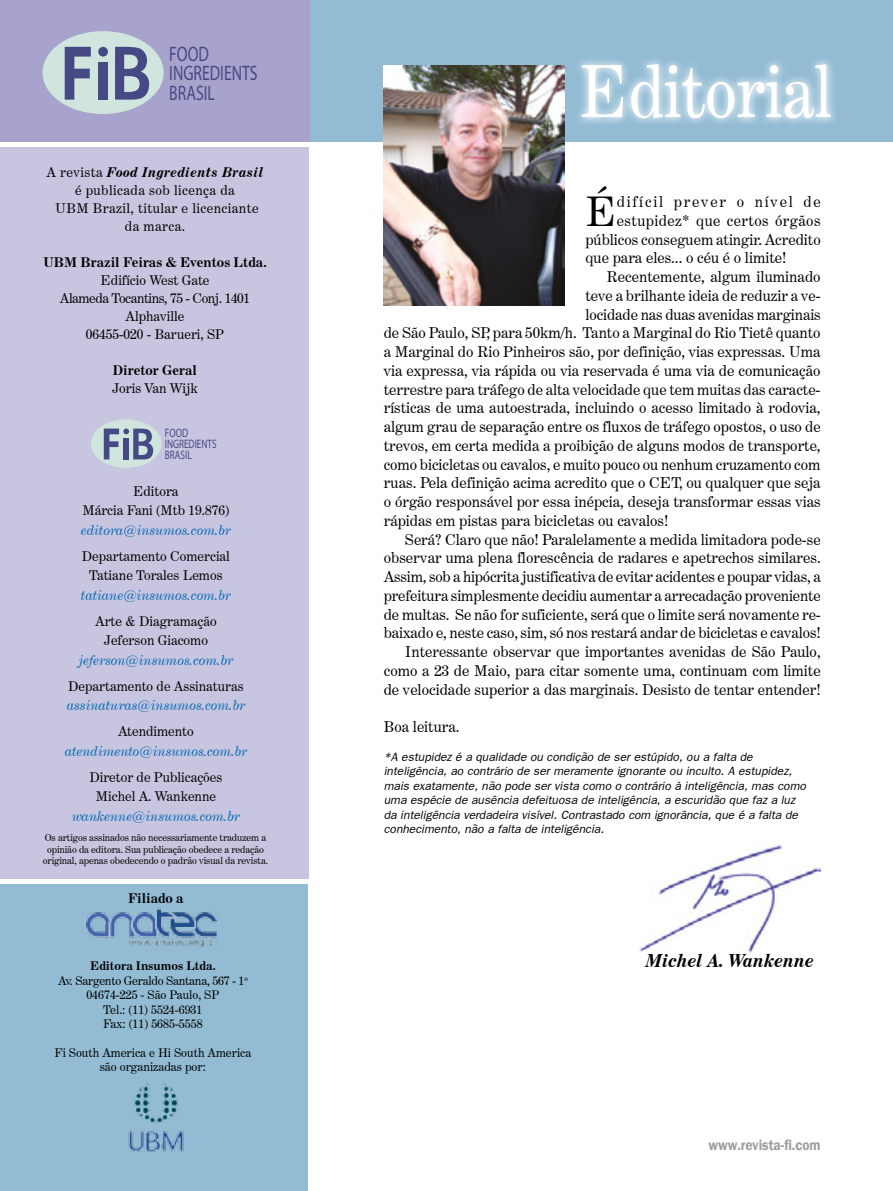
<style>
.page{position:relative;width:893px;height:1191px;background:#fff}
.page>*{position:absolute;margin:0;border:0;box-sizing:border-box;transform-origin:0 0}
.t1{font:72px "Century Expanded BT";color:#fff;scale:.9 1}
.t2{font:40.95px "Century Expanded BT";color:#000}
.t3{font:21px/19.4px "Myriad Pro";color:#474984;scale:.75 1}
.t4{font:italic 700 18px "Century Expanded BT";color:#000}
.t5{font:15px "Century Expanded BT";color:#000}
.t6{font:15px "Century Expanded BT";letter-spacing:.025em;color:#000}
.t7{font:15px "Century Expanded BT";letter-spacing:.115em;color:#000}
.t8{font:600 15px "Franklin Gothic";color:#9d9d9c;scale:.9 1}
.t9{font:13.5px/19.5px "Century Expanded BT";color:#000;text-align:center}
.t10{font:italic 13.5px "Century Expanded BT";color:#0069b4}
.t11{font:13.5px/18px "Century Expanded BT";letter-spacing:.03em;color:#000;text-align:center}
.t12{font:700 13.5px "Century Expanded BT";color:#000}
.t13{font:12.3px/11.2px "Myriad Pro";color:#474984;scale:.75 1}
.t14{font:italic 12px/14.4px "Frankfurt Gothic";color:#000}
.t15{font:12px/14.4px "Century Expanded BT";color:#000;text-align:center}
.t16{font:9.75px/11.7px "Century Expanded BT";letter-spacing:-.01em;color:#000;text-align:center}
.s1{font-weight:700;font-style:italic}
.s2{font-weight:700}
</style>
<div class="page">
<div style="left:0;top:884px;width:307px;height:307px;background:#93bcd4"></div>
<div style="left:0;top:147px;width:309px;height:731px;background:#c8c5e0"></div>
<div style="left:289px;top:0;width:604px;height:141px;background:#93bcd4"></div>
<div style="left:0;top:0;width:310px;height:141px;background:#a7a3cc"></div>
<svg style="left:578px;top:60px;width:257px;height:63px"></svg>
<div style="left:43px;top:31px;width:121px;height:83px;background:#cfe5de;border-radius:50%"></div>
<svg style="left:65px;top:47px;width:26px;height:53px"></svg>
<div style="left:98px;top:62px;width:10px;height:38px;background:#474984"></div>
<svg style="left:115px;top:47px;width:34px;height:53px"></svg>
<div style="left:98px;top:47px;width:10px;height:10px;background:#474984;border-radius:50%"></div>
<div style="left:91px;top:419px;width:71px;height:49px;background:#cfe5de;border-radius:50%"></div>
<svg style="left:104px;top:428px;width:49px;height:31px"></svg>
<img style="left:86px;top:907px;width:133px;height:40px">
<img style="left:128px;top:1083px;width:56px;height:69px">
<img style="left:384px;top:65px;width:180px;height:241px">
<img style="left:639px;top:844px;width:182px;height:109px">
<h3 class="t3" style="left:169px;top:44px;width:119px">FOOD<br>INGREDIENTS<br>BRASIL</h3>
<p class="t11" style="left:47px;top:163px;width:218px">A revista <span class="s1">Food Ingredients Brasil </span>é publicada sob licença da<br>UBM Brazil, titular e licenciante da marca.</p>
<p class="t12" style="left:43px;top:254px;width:225px">UBM Brazil Feiras &amp; Eventos Ltda.</p>
<p class="t9" style="left:60px;top:271px;width:192px;line-height:18px">Edifício West Gate<br>Alameda Tocantins, 75 - Conj. 1401<br>Alphaville<br>06455-020 - Barueri, SP</p>
<p class="t12" style="left:113px;top:362px;width:86px">Diretor Geral</p>
<p class="t9" style="left:112px;top:379px;width:87px">Joris Van Wijk</p>
<p class="t13" style="left:165px;top:427px;width:70px">FOOD<br>INGREDIENTS<br>BRASIL</p>
<p class="t9" style="left:82px;top:481px;width:149px">Editora<br>Márcia Fani (Mtb 19.876)</p>
<p class="t10" style="left:81px;top:521px;width:151px">editora@insumos.com.br</p>
<p class="t9" style="left:82px;top:546px;width:150px">Departamento Comercial<br>Tatiane Torales Lemos</p>
<p class="t10" style="left:81px;top:586px;width:151px">tatiane@insumos.com.br</p>
<p class="t9" style="left:95px;top:611px;width:123px">Arte &amp; Diagramação<br>Jeferson Giacomo</p>
<p class="t10" style="left:79px;top:652px;width:156px">jeferson@insumos.com.br</p>
<p class="t9" style="left:68px;top:676px;width:177px">Departamento de Assinaturas</p>
<p class="t10" style="left:67px;top:697px;width:180px">assinaturas@insumos.com.br</p>
<p class="t9" style="left:118px;top:721px;width:77px">Atendimento</p>
<p class="t10" style="left:65px;top:743px;width:184px">atendimento@insumos.com.br</p>
<p class="t9" style="left:89px;top:767px;width:134px">Diretor de Publicações<br>Michel A. Wankenne</p>
<p class="t10" style="left:72px;top:808px;width:169px">wankenne@insumos.com.br</p>
<p class="t16" style="left:43px;top:831px;width:227px">Os artigos assinados não necessariamente traduzem a opinião da editora. Sua publicação obedece a redação original, apenas obedecendo o padrão visual da revista.</p>
<p class="t12" style="left:128px;top:890px;width:57px">Filiado a</p>
<p class="t15" style="left:58px;top:958px;width:191px"><span class="s2">Editora Insumos Ltda.<br></span>Av. Sargento Geraldo Santana, 567 - 1<sup>o<br></sup>04674-225 - São Paulo, SP<br>Tel.: (11) 5524-6931<br>Fax: (11) 5685-5558</p>
<p class="t15" style="left:54px;top:1045px;width:199px">Fi South America e Hi South America são organizadas por:</p>
<h1 class="t1" style="left:579px;top:47px;width:283px">Editorial</h1>
<h2 class="t2" style="left:585px;top:186px;width:33px">É</h2>
<p class="t7" style="left:617px;top:192px;width:205px">difícil prever o nível de</p>
<p class="t6" style="left:617px;top:211px;width:205px">estupidez* que certos órgãos</p>
<p class="t5" style="left:585px;top:230px;width:237px">públicos conseguem atingir. Acredito</p>
<p class="t5" style="left:585px;top:249px;width:203px">que para eles... o céu é o limite!</p>
<p class="t5" style="left:607px;top:267px;width:216px">Recentemente, algum iluminado</p>
<p class="t5" style="left:585px;top:286px;width:237px">teve a brilhante ideia de reduzir a ve-</p>
<p class="t5" style="left:585px;top:305px;width:237px">locidade nas duas avenidas marginais</p>
<p class="t5" style="left:384px;top:324px;width:438px">de São Paulo, SP, para 50km/h. Tanto a Marginal do Rio Tietê quanto</p>
<p class="t5" style="left:384px;top:342px;width:438px">a Marginal do Rio Pinheiros são, por definição, vias expressas. Uma</p>
<p class="t5" style="left:384px;top:361px;width:438px">via expressa, via rápida ou via reservada é uma via de comunicação</p>
<p class="t5" style="left:384px;top:380px;width:438px">terrestre para tráfego de alta velocidade que tem muitas das caracte-</p>
<p class="t5" style="left:384px;top:399px;width:438px">rísticas de uma autoestrada, incluindo o acesso limitado à rodovia,</p>
<p class="t5" style="left:384px;top:417px;width:438px">algum grau de separação entre os fluxos de tráfego opostos, o uso de</p>
<p class="t5" style="left:384px;top:436px;width:438px">trevos, em certa medida a proibição de alguns modos de transporte,</p>
<p class="t5" style="left:384px;top:455px;width:438px">como bicicletas ou cavalos, e muito pouco ou nenhum cruzamento com</p>
<p class="t5" style="left:384px;top:474px;width:438px">ruas. Pela definição acima acredito que o CET, ou qualquer que seja</p>
<p class="t5" style="left:384px;top:492px;width:438px">o órgão responsável por essa inépcia, deseja transformar essas vias</p>
<p class="t5" style="left:384px;top:511px;width:286px">rápidas em pistas para bicicletas ou cavalos!</p>
<p class="t5" style="left:405px;top:530px;width:417px">Será? Claro que não! Paralelamente a medida limitadora pode-se</p>
<p class="t5" style="left:384px;top:549px;width:438px">observar uma plena florescência de radares e apetrechos similares.</p>
<p class="t5" style="left:384px;top:567px;width:438px">Assim, sob a hipócrita justificativa de evitar acidentes e poupar vidas, a</p>
<p class="t5" style="left:384px;top:586px;width:439px">prefeitura simplesmente decidiu aumentar a arrecadação proveniente</p>
<p class="t5" style="left:384px;top:605px;width:439px">de multas. Se não for suficiente, será que o limite será novamente re-</p>
<p class="t5" style="left:384px;top:624px;width:439px">baixado e, neste caso, sim, só nos restará andar de bicicletas e cavalos!</p>
<p class="t5" style="left:405px;top:642px;width:417px">Interessante observar que importantes avenidas de São Paulo,</p>
<p class="t5" style="left:384px;top:661px;width:438px">como a 23 de Maio, para citar somente uma, continuam com limite</p>
<p class="t5" style="left:384px;top:680px;width:438px">de velocidade superior a das marginais. Desisto de tentar entender!</p>
<p class="t5" style="left:384px;top:717px;width:77px">Boa leitura.</p>
<p class="t14" style="left:384px;top:749px;width:424px">*A estupidez é a qualidade ou condição de ser estúpido, ou a falta de inteligência, ao contrário de ser meramente ignorante ou inculto. A estupidez, mais exatamente, não pode ser vista como o contrário à inteligência, mas como uma espécie de ausência defeituosa de inteligência, a escuridão que faz a luz da inteligência verdadeira visível. Contrastado com ignorância, que é a falta de conhecimento, não a falta de inteligência.</p>
<p class="t4" style="left:646px;top:949px;width:170px">Michel A. Wankenne</p>
<p class="t8" style="left:708px;top:1135px;width:126px">www.revista-fi.com</p>
</div>
